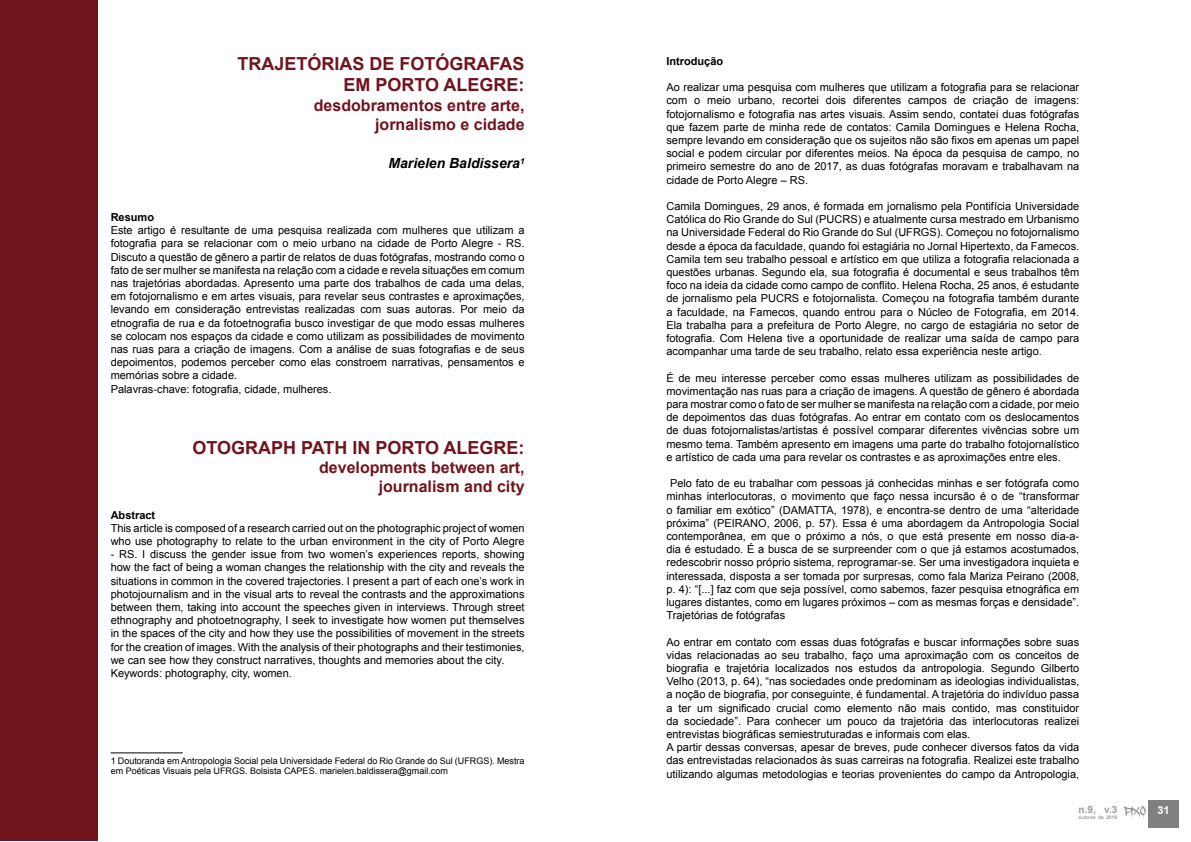
<style>
.page{position:relative;width:1191px;height:842px;background:#fff}
.page>*{position:absolute;margin:0;border:0;box-sizing:border-box;transform-origin:0 0}
.t1{font:700 18px/21.6px "Arial";color:#71141e;text-align:right}
.t2{font:700 16px/19.2px "Arial";color:#71141e;text-align:right}
.t3{font:italic 700 14px "Arial";color:#000}
.t4{font:11px/13.2px "Arial";color:#000}
.t5{font:700 11px "Arial";color:#000}
.t6{font:700 11px "Arial";color:#fff}
.t7{font:700 10px "Arial";color:#9d9d9c}
.t8{font:9px/10.8px "Arial";color:#000}
.t9{font:700 5px "Arial";letter-spacing:.01em;color:#9d9d9c}
</style>
<div class="page">
<div style="left:1148px;top:800px;width:30px;height:28px;background:#808080"></div>
<svg style="left:1123px;top:806px;width:22px;height:12px"></svg>
<hr style="left:111px;top:752px;width:72px;height:1px;background:#000">
<div style="left:0;top:0;width:98px;height:841px;background:#71141e"></div>
<h1 class="t1" style="left:237px;top:53px;width:289px">TRAJETÓRIAS DE FOTÓGRAFAS<br>EM PORTO ALEGRE:</h1>
<h2 class="t2" style="left:314px;top:96px;width:212px">desdobramentos entre arte, jornalismo e cidade</h2>
<p class="t3" style="left:388px;top:154px;width:138px">Marielen Baldissera<sup>1</sup></p>
<p class="t5" style="left:111px;top:210px;width:45px">Resumo</p>
<p class="t4" style="left:111px;top:224px;width:415px">Este artigo é resultante de uma pesquisa realizada com mulheres que utilizam a fotografia para se relacionar com o meio urbano na cidade de Porto Alegre - RS.<br>Discuto a questão de gênero a partir de relatos de duas fotógrafas, mostrando como o fato de ser mulher se manifesta na relação com a cidade e revela situações em comum nas trajetórias abordadas. Apresento uma parte dos trabalhos de cada uma delas, em fotojornalismo e em artes visuais, para revelar seus contrastes e aproximações, levando em consideração entrevistas realizadas com suas autoras. Por meio da etnografia de rua e da fotoetnografia busco investigar de que modo essas mulheres se colocam nos espaços da cidade e como utilizam as possibilidades de movimento nas ruas para a criação de imagens. Com a análise de suas fotografias e de seus depoimentos, podemos perceber como elas constroem narrativas, pensamentos e memórias sobre a cidade.<br>Palavras-chave: fotografia, cidade, mulheres.</p>
<h1 class="t1" style="left:192px;top:437px;width:334px">OTOGRAPH PATH IN PORTO ALEGRE:</h1>
<h2 class="t2" style="left:319px;top:458px;width:207px">developments between art, journalism and city</h2>
<p class="t5" style="left:111px;top:507px;width:46px">Abstract</p>
<p class="t4" style="left:111px;top:521px;width:415px">This article is composed of a research carried out on the photographic project of women who use photography to relate to the urban environment in the city of Porto Alegre</p>
<p class="t4" style="left:111px;top:548px;width:415px">- RS. I discuss the gender issue from two women’s experiences reports, showing how the fact of being a woman changes the relationship with the city and reveals the situations in common in the covered trajectories. I present a part of each one’s work in photojournalism and in the visual arts to reveal the contrasts and the approximations between them, taking into account the speeches given in interviews. Through street ethnography and photoetnography, I seek to investigate how women put themselves in the spaces of the city and how they use the possibilities of movement in the streets for the creation of images. With the analysis of their photographs and their testimonies, we can see how they construct narratives, thoughts and memories about the city.<br>Keywords: photography, city, women.</p>
<p class="t8" style="left:111px;top:755px;width:415px">1 Doutoranda em Antropologia Social pela Universidade Federal do Rio Grande do Sul (UFRGS). Mestra em Poéticas Visuais pela UFRGS. Bolsista CAPES. marielen.baldissera@gmail.com</p>
<p class="t5" style="left:666px;top:54px;width:58px">Introdução</p>
<p class="t4" style="left:666px;top:81px;width:414px;text-align:justify">Ao realizar uma pesquisa com mulheres que utilizam a fotografia para se relacionar com o meio urbano, recortei dois diferentes campos de criação de imagens: fotojornalismo e fotografia nas artes visuais. Assim sendo, contatei duas fotógrafas que fazem parte de minha rede de contatos: Camila Domingues e Helena Rocha, sempre levando em consideração que os sujeitos não são fixos em apenas um papel social e podem circular por diferentes meios. Na época da pesquisa de campo, no primeiro semestre do ano de 2017, as duas fotógrafas moravam e trabalhavam na cidade de Porto Alegre – RS.</p>
<p class="t4" style="left:666px;top:200px;width:414px;text-align:justify">Camila Domingues, 29 anos, é formada em jornalismo pela Pontifícia Universidade Católica do Rio Grande do Sul (PUCRS) e atualmente cursa mestrado em Urbanismo na Universidade Federal do Rio Grande do Sul (UFRGS). Começou no fotojornalismo desde a época da faculdade, quando foi estagiária no Jornal Hipertexto, da Famecos.<br>Camila tem seu trabalho pessoal e artístico em que utiliza a fotografia relacionada a questões urbanas. Segundo ela, sua fotografia é documental e seus trabalhos têm foco na ideia da cidade como campo de conflito. Helena Rocha, 25 anos, é estudante de jornalismo pela PUCRS e fotojornalista. Começou na fotografia também durante a faculdade, na Famecos, quando entrou para o Núcleo de Fotografia, em 2014.<br>Ela trabalha para a prefeitura de Porto Alegre, no cargo de estagiária no setor de fotografia. Com Helena tive a oportunidade de realizar uma saída de campo para acompanhar uma tarde de seu trabalho, relato essa experiência neste artigo.</p>
<p class="t4" style="left:666px;top:371px;width:414px;text-align:justify">É de meu interesse perceber como essas mulheres utilizam as possibilidades de movimentação nas ruas para a criação de imagens. A questão de gênero é abordada para mostrar como o fato de ser mulher se manifesta na relação com a cidade, por meio de depoimentos das duas fotógrafas. Ao entrar em contato com os deslocamentos de duas fotojornalistas/artistas é possível comparar diferentes vivências sobre um mesmo tema. Também apresento em imagens uma parte do trabalho fotojornalístico e artístico de cada uma para revelar os contrastes e as aproximações entre eles.</p>
<p class="t4" style="left:666px;top:477px;width:414px;text-align:justify;text-indent:4px">Pelo fato de eu trabalhar com pessoas já conhecidas minhas e ser fotógrafa como minhas interlocutoras, o movimento que faço nessa incursão é o de “transformar o familiar em exótico” (DAMATTA, 1978), e encontra-se dentro de uma “alteridade próxima” (PEIRANO, 2006, p. 57). Essa é uma abordagem da Antropologia Social contemporânea, em que o próximo a nós, o que está presente em nosso dia-a&shy;dia é estudado. É a busca de se surpreender com o que já estamos acostumados, redescobrir nosso próprio sistema, reprogramar-se. Ser uma investigadora inquieta e interessada, disposta a ser tomada por surpresas, como fala Mariza Peirano (2008, p. 4): “[...] faz com que seja possível, como sabemos, fazer pesquisa etnográfica em lugares distantes, como em lugares próximos – com as mesmas forças e densidade”.<br>Trajetórias de fotógrafas</p>
<p class="t4" style="left:666px;top:635px;width:414px">Ao entrar em contato com essas duas fotógrafas e buscar informações sobre suas vidas relacionadas ao seu trabalho, faço uma aproximação com os conceitos de biografia e trajetória localizados nos estudos da antropologia. Segundo Gilberto Velho (2013, p. 64), “nas sociedades onde predominam as ideologias individualistas, a noção de biografia, por conseguinte, é fundamental. A trajetória do indivíduo passa a ter um significado crucial como elemento não mais contido, mas constituidor da sociedade”. Para conhecer um pouco da trajetória das interlocutoras realizei entrevistas biográficas semiestruturadas e informais com elas.<br>A partir dessas conversas, apesar de breves, pude conhecer diversos fatos da vida das entrevistadas relacionados às suas carreiras na fotografia. Realizei este trabalho utilizando algumas metodologias e teorias provenientes do campo da Antropologia,</p>
<p class="t7" style="left:1078px;top:803px;width:40px">n.9, v.3</p>
<p class="t6" style="left:1157px;top:803px;width:14px">31</p>
<p class="t9" style="left:1078px;top:814px;width:40px">outono de 2019</p>
</div>
